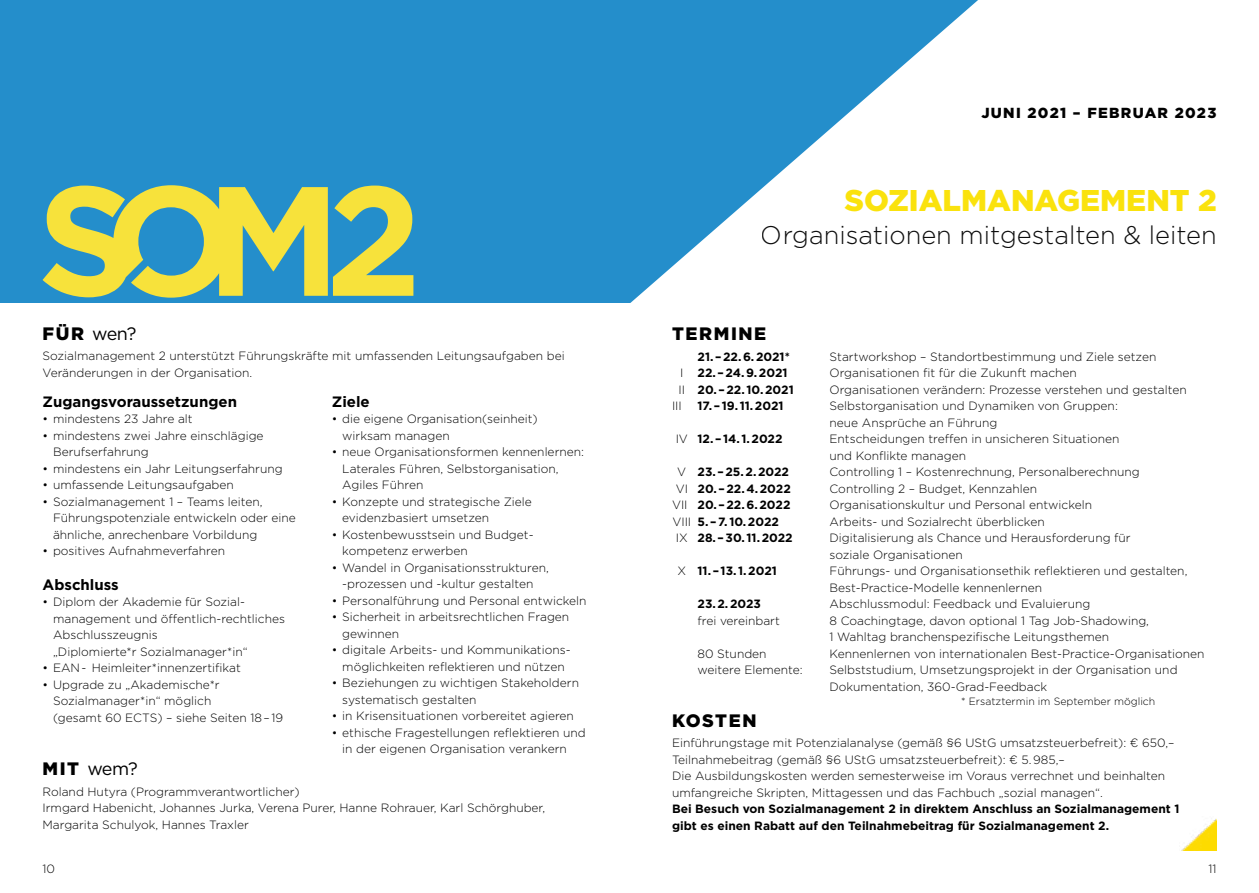
<style>
.page{position:relative;width:1259px;height:893px;background:#fff}
.page>*{position:absolute;margin:0;border:0;box-sizing:border-box;transform-origin:0 0}
.t1{font:900 30px "Gotham";color:#fae100}
.t2{font:300 25.5px "Gotham";color:#000}
.t3{font:18px "Gotham";letter-spacing:-.04em;color:#000}
.t4{font:900 18px "Gotham";letter-spacing:.09em;color:#000}
.t5{font:700 15px "Gotham";color:#000}
.t6{font:900 14.55px "Gotham";letter-spacing:.09em;color:#000}
.t7{font:300 12px/16.5px "Gotham";color:#000}
.t8{font:700 12px/16.5px "Gotham";color:#000}
.t9{font:300 10.5px "Gotham";color:#000}
.s1{font-weight:900}
.s2{font-weight:300}
</style>
<div class="page">
<div style="left:0;top:0;width:996px;height:303px;background:#248ecb"></div>
<svg style="left:43px;top:185px;width:370px;height:113px"></svg>
<svg style="left:630px;top:0;width:366px;height:303px;fill:#fff"></svg>
<img style="left:1182px;top:819px;width:34px;height:31px">
<p class="t6" style="left:981px;top:103px;width:237px">JUNI 2021 – FEBRUAR 2023</p>
<h3 class="t3" style="left:43px;top:322px;width:96px"><span class="s1">FÜR</span> wen?</h3>
<p class="t7" style="left:43px;top:348px;width:524px">Sozialmanagement 2 unterstützt Führungskräfte mit umfassenden Leitungsaufgaben bei<br>Veränderungen in der Organisation.</p>
<p class="t5" style="left:43px;top:392px;width:196px">Zugangsvoraussetzungen</p>
<p class="t7" style="left:43px;top:411px;width:152px">• mindestens 23 Jahre alt</p>
<p class="t7" style="left:53px;top:427px;width:212px;text-indent:-10px">• mindestens zwei Jahre einschlägige<br>Berufserfahrung</p>
<p class="t7" style="left:43px;top:460px;width:242px">• mindestens ein Jahr Leitungserfahrung</p>
<p class="t7" style="left:43px;top:477px;width:193px">• umfassende Leitungsaufgaben</p>
<p class="t7" style="left:53px;top:493px;width:244px;text-indent:-10px">• Sozialmanagement 1 – Teams leiten,<br>Führungspotenziale entwickeln oder eine ähnliche, anrechenbare Vorbildung</p>
<p class="t7" style="left:43px;top:543px;width:184px">• positives Aufnahmeverfahren</p>
<p class="t5" style="left:43px;top:575px;width:78px">Abschluss</p>
<p class="t7" style="left:53px;top:594px;width:234px;text-indent:-10px">• Diplom der Akademie für Sozial&shy;management und öffentlich-rechtliches<br>Abschlusszeugnis<br>„Diplomierte*r Sozialmanager*in“</p>
<p class="t7" style="left:43px;top:660px;width:200px">• EAN - Heimleiter*innenzertifikat</p>
<p class="t7" style="left:53px;top:676px;width:232px;text-indent:-10px">• Upgrade zu „Akademische*r<br>Sozialmanager*in“ möglich<br>(gesamt 60 ECTS) – siehe Seiten 18 – 19</p>
<p class="t5" style="left:332px;top:392px;width:40px">Ziele</p>
<p class="t7" style="left:342px;top:411px;width:197px;text-indent:-10px">• die eigene Organisation(seinheit) wirksam managen</p>
<p class="t7" style="left:342px;top:444px;width:243px;text-indent:-10px">• neue Organisationsformen kennenlernen:<br>Laterales Führen, Selbstorganisation,<br>Agiles Führen</p>
<p class="t7" style="left:342px;top:493px;width:191px;text-indent:-10px">• Konzepte und strategische Ziele evidenzbasiert umsetzen</p>
<p class="t7" style="left:342px;top:526px;width:193px;text-indent:-10px">• Kostenbewusstsein und Budget&shy;kompetenz erwerben</p>
<p class="t7" style="left:332px;top:559px;width:219px;text-align:center">• Wandel in Organisationsstrukturen, -prozessen und -kultur gestalten</p>
<p class="t7" style="left:332px;top:592px;width:256px">• Personalführung und Personal entwickeln</p>
<p class="t7" style="left:342px;top:609px;width:228px;text-indent:-10px">• Sicherheit in arbeitsrechtlichen Fragen gewinnen</p>
<p class="t7" style="left:332px;top:642px;width:240px;text-align:center">• digitale Arbeits- und Kommunikations&shy;möglichkeiten reflektieren und nützen</p>
<p class="t7" style="left:342px;top:675px;width:238px;text-indent:-10px">• Beziehungen zu wichtigen Stakeholdern systematisch gestalten</p>
<p class="t7" style="left:332px;top:708px;width:244px">• in Krisensituationen vorbereitet agieren</p>
<p class="t7" style="left:342px;top:724px;width:245px;text-indent:-10px">• ethische Fragestellungen reflektieren und in der eigenen Organisation verankern</p>
<h3 class="t3" style="left:43px;top:757px;width:97px"><span class="s1">MIT</span> wem?</h3>
<p class="t7" style="left:43px;top:783px;width:504px">Roland Hutyra (Programmverantwortlicher)<br>Irmgard Habenicht, Johannes Jurka, Verena Purer, Hanne Rohrauer, Karl Schörghuber,<br>Margarita Schulyok, Hannes Traxler</p>
<h1 class="t1" style="left:844px;top:179px;width:374px">SOZIALMANAGEMENT 2</h1>
<h2 class="t2" style="left:761px;top:218px;width:457px">Organisationen mitgestalten &amp; leiten</h2>
<h3 class="t4" style="left:672px;top:321px;width:96px">TERMINE</h3>
<p class="t8" style="left:697px;top:348px;width:94px">21. – 22. 6. 2021*</p>
<p class="t7" style="left:829px;top:348px;width:328px">Startworkshop – Standortbestimmung und Ziele setzen</p>
<p class="t8" style="left:680px;top:365px;width:109px"><span class="s2">I</span> 22. – 24. 9. 2021</p>
<p class="t7" style="left:829px;top:364px;width:249px">Organisationen fit für die Zukunft machen</p>
<p class="t8" style="left:678px;top:381px;width:117px"><span class="s2">II</span> 20. – 22. 10. 2021</p>
<p class="t7" style="left:829px;top:381px;width:359px">Organisationen verändern: Prozesse verstehen und gestalten</p>
<p class="t7" style="left:672px;top:397px;width:11px">III</p>
<p class="t8" style="left:697px;top:398px;width:87px">17. – 19. 11. 2021</p>
<p class="t7" style="left:829px;top:397px;width:290px">Selbstorganisation und Dynamiken von Gruppen: neue Ansprüche an Führung</p>
<p class="t8" style="left:675px;top:431px;width:108px"><span class="s2">IV</span> 12. – 14. 1. 2022</p>
<p class="t7" style="left:829px;top:430px;width:291px">Entscheidungen treffen in unsicheren Situationen und Konflikte managen</p>
<p class="t8" style="left:677px;top:464px;width:113px"><span class="s2">V</span> 23. – 25. 2. 2022</p>
<p class="t7" style="left:829px;top:463px;width:312px">Controlling 1 – Kostenrechnung, Personalberechnung</p>
<p class="t8" style="left:675px;top:480px;width:117px"><span class="s2">VI</span> 20. – 22. 4. 2022</p>
<p class="t7" style="left:829px;top:480px;width:209px">Controlling 2 – Budget, Kennzahlen</p>
<p class="t8" style="left:672px;top:497px;width:120px"><span class="s2">VII</span> 20. – 22. 6. 2022</p>
<p class="t7" style="left:829px;top:496px;width:264px">Organisationskultur und Personal entwickeln</p>
<p class="t8" style="left:672px;top:513px;width:108px"><span class="s2">VIII</span> 5. – 7. 10. 2022</p>
<p class="t7" style="left:829px;top:513px;width:217px">Arbeits- und Sozialrecht überblicken</p>
<p class="t8" style="left:676px;top:530px;width:118px"><span class="s2">IX</span> 28. – 30. 11. 2022</p>
<p class="t7" style="left:829px;top:529px;width:303px">Digitalisierung als Chance und Herausforderung für soziale Organisationen</p>
<p class="t8" style="left:677px;top:563px;width:101px"><span class="s2">X</span> 11. – 13. 1. 2021</p>
<p class="t7" style="left:829px;top:562px;width:359px">Führungs- und Organisationsethik reflektieren und gestalten,<br>Best-Practice-Modelle kennenlernen</p>
<p class="t8" style="left:697px;top:596px;width:65px">23. 2. 2023</p>
<p class="t7" style="left:829px;top:595px;width:262px">Abschlussmodul: Feedback und Evaluierung</p>
<p class="t7" style="left:697px;top:612px;width:84px">frei vereinbart</p>
<p class="t7" style="left:829px;top:612px;width:321px">8 Coachingtage, davon optional 1 Tag Job-Shadowing,<br>1 Wahltag branchenspezifische Leitungsthemen</p>
<p class="t7" style="left:697px;top:645px;width:71px">80 Stunden</p>
<p class="t7" style="left:829px;top:645px;width:376px">Kennenlernen von internationalen Best-Practice-Organisationen</p>
<p class="t7" style="left:697px;top:661px;width:107px">weitere Elemente:</p>
<p class="t7" style="left:829px;top:661px;width:349px">Selbststudium, Umsetzungsprojekt in der Organisation und<br>Dokumentation, 360-Grad-Feedback</p>
<p class="t9" style="left:961px;top:694px;width:196px">* Ersatztermin im September möglich</p>
<h3 class="t4" style="left:672px;top:708px;width:86px">KOSTEN</h3>
<p class="t7" style="left:672px;top:735px;width:504px">Einführungstage mit Potenzialanalyse (gemäß §6 UStG umsatzsteuerbefreit): € 650,– Teilnahmebeitrag (gemäß §6 UStG umsatzsteuerbefreit): € 5. 985,–<br>Die Ausbildungskosten werden semesterweise im Voraus verrechnet und beinhalten umfangreiche Skripten, Mittagessen und das Fachbuch „sozial managen“.</p>
<p class="t8" style="left:672px;top:801px;width:509px">Bei Besuch von Sozialmanagement 2 in direktem Anschluss an Sozialmanagement 1 gibt es einen Rabatt auf den Teilnahmebeitrag für Sozialmanagement 2.</p>
<p class="t7" style="left:43px;top:860px;width:14px">10</p>
<p class="t7" style="left:1208px;top:860px;width:10px">11</p>
</div>
